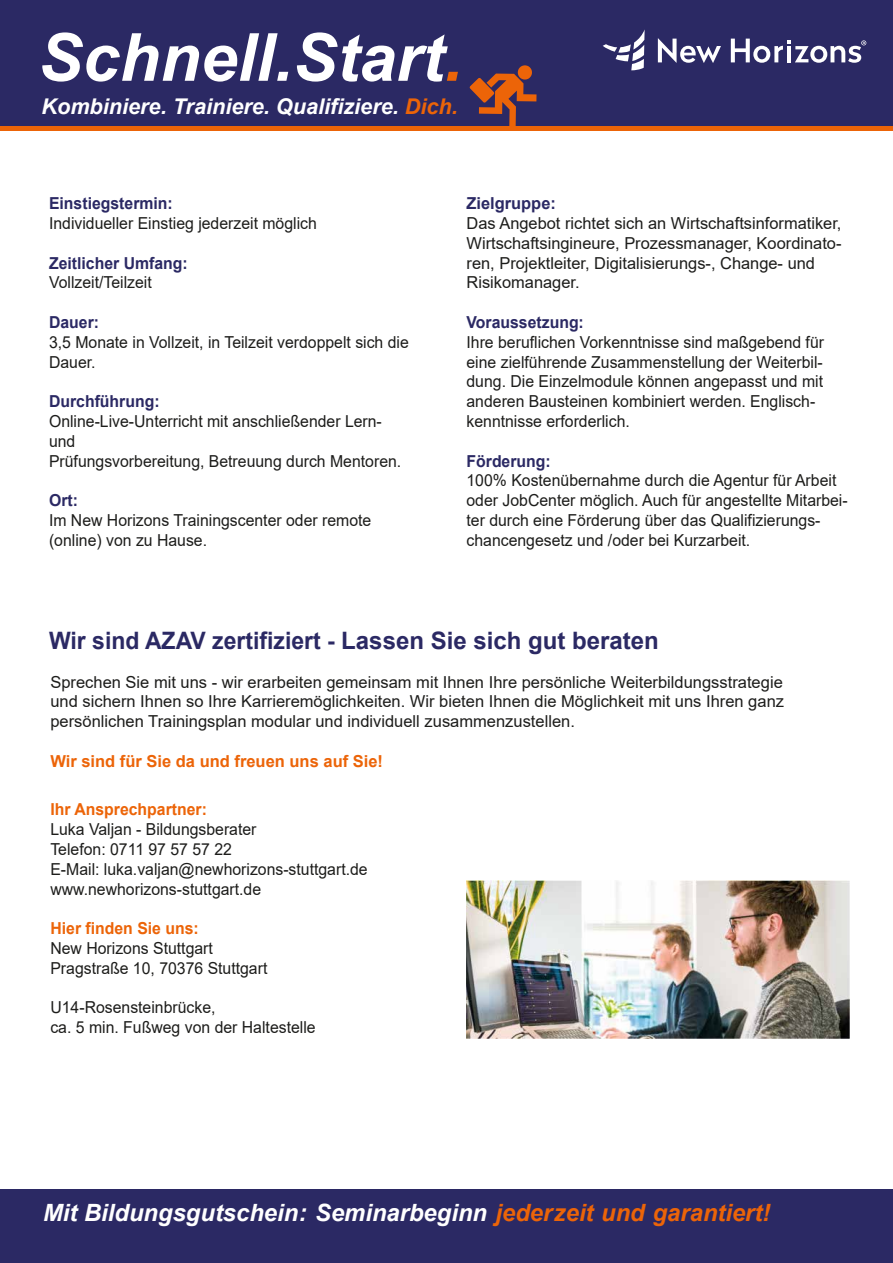
<style>
.page{position:relative;width:893px;height:1263px;background:#fff}
.page>*{position:absolute;margin:0;border:0;box-sizing:border-box;transform-origin:0 0}
.t1{font:italic 700 66.45px "Arial";color:#fff}
.t2{font:700 24px "Arial";color:#2b2964;scale:.96 1}
.t3{font:italic 700 23.85px "Arial";color:#fff}
.t4{font:italic 700 21.6px "Arial";color:#fff}
.t5{font:16.5px/19.8px "Arial";color:#1d1d1b;scale:.96 1}
.t6{font:16.5px/19.8px "Arial";color:#1d1d1b}
.t7{font:700 16.5px "Arial";color:#2b2964;scale:.96 1}
.t8{font:700 16.5px "Arial";color:#ec6408;scale:.96 1}
.t9{font:700 16.5px "Arial";color:#ec6408}
.t10{font:700 16.5px "Arial";color:#2b2964}
.s1{color:#ec6408}
</style>
<div class="page">
<div style="left:0;top:1190px;width:893px;height:73px;background:#2b2964"></div>
<img style="left:466px;top:880px;width:384px;height:158px">
<div style="left:0;top:0;width:893px;height:127px;background:#2b2964"></div>
<svg style="left:470px;top:65px;width:66px;height:61px"></svg>
<div style="left:0;top:126px;width:893px;height:5px;background:#ec6408"></div>
<svg style="left:658px;top:38px;width:63px;height:25px"></svg>
<svg style="left:731px;top:39px;width:135px;height:24px"></svg>
<svg style="left:603px;top:29px;width:42px;height:41px"></svg>
<h1 class="t1" style="left:38px;top:13px;width:426px">Schnell.Start<span class="s1">.</span></h1>
<h3 class="t4" style="left:41px;top:92px;width:418px">Kombiniere. Trainiere. Qualifiziere. <span class="s1">Dich.</span></h3>
<p class="t7" style="left:49px;top:192px;width:130px">Einstiegstermin:</p>
<p class="t5" style="left:49px;top:213px;width:281px">Individueller Einstieg jederzeit möglich</p>
<p class="t7" style="left:49px;top:251px;width:146px">Zeitlicher Umfang:</p>
<p class="t5" style="left:49px;top:273px;width:109px">Vollzeit/Teilzeit</p>
<p class="t7" style="left:49px;top:311px;width:54px">Dauer:</p>
<p class="t5" style="left:49px;top:332px;width:376px">3,5 Monate in Vollzeit, in Teilzeit verdoppelt sich die<br>Dauer.</p>
<p class="t7" style="left:49px;top:390px;width:117px">Durchführung:</p>
<p class="t5" style="left:49px;top:411px;width:368px">Online-Live-Unterricht mit anschließender Lern&shy;und<br>Prüfungsvorbereitung, Betreuung durch Mentoren.</p>
<p class="t7" style="left:49px;top:489px;width:32px">Ort:</p>
<p class="t5" style="left:49px;top:510px;width:337px">Im New Horizons Trainingscenter oder remote (online) von zu Hause.</p>
<p class="t10" style="left:466px;top:192px;width:91px">Zielgruppe:</p>
<p class="t6" style="left:466px;top:213px;width:376px">Das Angebot richtet sich an Wirtschaftsinformatiker, Wirtschaftsingineure, Prozessmanager, Koordinato&shy;ren, Projektleiter, Digitalisierungs-, Change- und Risikomanager.</p>
<p class="t7" style="left:466px;top:311px;width:124px">Voraussetzung:</p>
<p class="t5" style="left:466px;top:332px;width:374px">Ihre beruflichen Vorkenntnisse sind maßgebend für eine zielführende Zusammenstellung der Weiterbil&shy;dung. Die Einzelmodule können angepasst und mit anderen Bausteinen kombiniert werden. Englisch&shy;kenntnisse erforderlich.</p>
<p class="t7" style="left:466px;top:449px;width:89px">Förderung:</p>
<p class="t5" style="left:466px;top:471px;width:399px">100% Kostenübernahme durch die Agentur für Arbeit oder JobCenter möglich. Auch für angestellte Mitarbei&shy;ter durch eine Förderung über das Qualifizierungs&shy;chancengesetz und /oder bei Kurzarbeit.</p>
<h2 class="t2" style="left:49px;top:624px;width:637px">Wir sind AZAV zertifiziert - Lassen Sie sich gut beraten</h2>
<p class="t6" style="left:50px;top:672px;width:735px;text-align:justify">Sprechen Sie mit uns - wir erarbeiten gemeinsam mit Ihnen Ihre persönliche Weiterbildungsstrategie und sichern Ihnen so Ihre Karrieremöglichkeiten. Wir bieten Ihnen die Möglichkeit mit uns Ihren ganz persönlichen Trainingsplan modular und individuell zusammenzustellen.</p>
<p class="t9" style="left:50px;top:749px;width:334px">Wir sind für Sie da und freuen uns auf Sie!</p>
<p class="t8" style="left:50px;top:798px;width:165px">Ihr Ansprechpartner:</p>
<p class="t5" style="left:50px;top:819px;width:332px">Luka Valjan - Bildungsberater<br>Telefon: 0711 97 57 57 22<br>E-Mail: luka.valjan@newhorizons-stuttgart.de www.newhorizons-stuttgart.de</p>
<p class="t8" style="left:50px;top:917px;width:156px">Hier finden Sie uns:</p>
<p class="t5" style="left:50px;top:938px;width:228px">New Horizons Stuttgart<br>Pragstraße 10, 70376 Stuttgart</p>
<p class="t5" style="left:50px;top:997px;width:278px">U14-Rosensteinbrücke,<br>ca. 5 min. Fußweg von der Haltestelle</p>
<h3 class="t3" style="left:43px;top:1197px;width:729px">Mit Bildungsgutschein: Seminarbeginn <span class="s1">jederzeit und garantiert!</span></h3>
</div>
